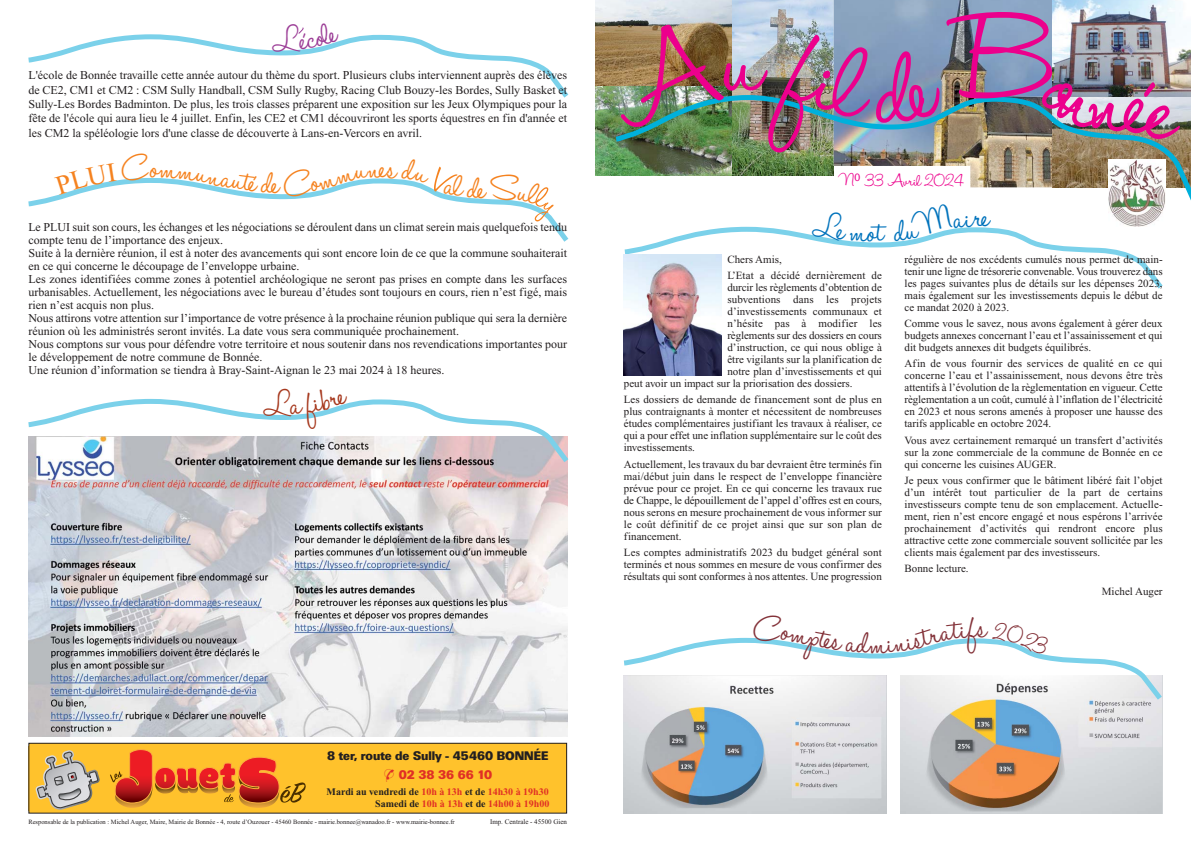
<style>
.page{position:relative;width:1191px;height:842px;background:#fff}
.page>*{position:absolute;margin:0;border:0;box-sizing:border-box;transform-origin:0 0}
.t1{font:39px "Halo Handletter";color:#84333a}
.t2{font:20px "Halo Handletter";color:#ec008c}
.t3{font:12px/13px "Times New Roman";color:#231f20;text-align:justify}
.t4{font:700 12px "Ultimate";color:#231f20}
.t5{font:700 12px "Ultimate";color:#e03025}
.t6{font:11px/12px "Times New Roman";color:#231f20;text-align:justify}
.t7{font:700 10px/12px "Times New Roman";color:#e03025;text-align:right}
.t8{font:7px "Times New Roman";color:#231f20}
.t9{font:6.5px "Times New Roman";color:#231f20}
.s1{color:#231f20}
</style>
<div class="page">
<svg style="left:833px;top:0;width:219px;height:8px;background:#8ca5c0"></svg>
<svg style="left:595px;top:159px;width:16px;height:16px"></svg>
<svg style="left:1052px;top:0;width:139px;height:93px"></svg>
<div style="left:595px;top:0;width:136px;height:85px;background:linear-gradient(to right,#f2f5f8,#d1dbe5)"></div>
<img style="left:611px;top:93px;width:580px;height:110px">
<img style="left:624px;top:294px;width:97px;height:81px">
<img style="left:28px;top:468px;width:539px;height:268px">
<img style="left:624px;top:705px;width:262px;height:109px">
<img style="left:900px;top:705px;width:262px;height:109px">
<div style="left:29px;top:743px;width:537px;height:70px;background:#ffc22c"></div>
<svg style="left:35px;top:750px;width:65px;height:60px"></svg>
<svg style="left:110px;top:749px;width:196px;height:59px"></svg>
<div style="left:28px;top:743px;width:539px;height:71px;border:1px solid #231f20"></div>
<img style="left:595px;top:8px;width:590px;height:151px">
<svg style="left:623px;top:203px;width:542px;height:91px"></svg>
<svg style="left:28px;top:27px;width:541px;height:71px"></svg>
<svg style="left:28px;top:398px;width:541px;height:70px"></svg>
<svg style="left:28px;top:178px;width:541px;height:64px"></svg>
<svg style="left:623px;top:637px;width:540px;height:68px"></svg>
<p class="t3" style="left:28px;top:69px;width:540px;line-height:14.4px">L'école de Bonnée travaille cette année autour du thème du sport. Plusieurs clubs interviennent auprès des élèves de CE2, CM1 et CM2 : CSM Sully Handball, CSM Sully Rugby, Racing Club Bouzy-les Bordes, Sully Basket et Sully-Les Bordes Badminton. De plus, les trois classes préparent une exposition sur les Jeux Olympiques pour la fête de l'école qui aura lieu le 4 juillet. Enfin, les CE2 et CM1 découvriront les sports équestres en fin d'année et les CM2 la spéléologie lors d'une classe de découverte à Lans-en-Vercors en avril.</p>
<p class="t3" style="left:28px;top:222px;width:540px;text-align:left">Le PLUI suit son cours, les échanges et les négociations se déroulent dans un climat serein mais quelquefois tendu compte tenu de l’importance des enjeux.<br>Suite à la dernière réunion, il est à noter des avancements qui sont encore loin de ce que la commune souhaiterait en ce qui concerne le découpage de l’enveloppe urbaine.<br>Les zones identifiées comme zones à potentiel archéologique ne seront pas prises en compte dans les surfaces urbanisables. Actuellement, les négociations avec le bureau d’études sont toujours en cours, rien n’est figé, mais rien n’est acquis non plus.<br>Nous attirons votre attention sur l’importance de votre présence à la prochaine réunion publique qui sera la dernière réunion où les administrés seront invités. La date vous sera communiquée prochainement.<br>Nous comptons sur vous pour défendre votre territoire et nous soutenir dans nos revendications importantes pour le développement de notre commune de Bonnée.<br>Une réunion d’information se tiendra à Bray-Saint-Aignan le 23 mai 2024 à 18 heures.</p>
<p class="t4" style="left:327px;top:749px;width:222px">8 ter, route de Sully - 45460 BONNÉE</p>
<p class="t5" style="left:399px;top:767px;width:95px">02 38 36 66 10</p>
<p class="t7" style="left:327px;top:786px;width:224px"><span class="s1">Mardi au vendredi de</span> 10h à 13h <span class="s1">et de</span> 14h30 à 19h30<br><span class="s1">Samedi de</span> 10h à 13h <span class="s1">et de</span> 14h00 à 19h00</p>
<p class="t9" style="left:28px;top:820px;width:428px">Responsable de la publication : Michel Auger, Maire, Mairie de Bonnée - 4, route d’Ouzouer - 45460 Bonnée - mairie.bonnee@wanadoo.fr - www.mairie-bonnee.fr</p>
<p class="t8" style="left:490px;top:819px;width:79px">Imp. Centrale - 45500 Gien</p>
<h2 class="t2" style="left:840px;top:167px;width:124px">N<sup>0</sup> 33 Avril 2024</h2>
<p class="t6" style="left:727px;top:252px;width:156px;line-height:16.3px">Chers Amis,<br>L’Etat a décidé dernièrement de</p>
<p class="t6" style="left:727px;top:282px;width:156px">durcir les règlements d’obtention de</p>
<p class="t6" style="left:727px;top:294px;width:156px">subventions dans les projets</p>
<p class="t6" style="left:727px;top:306px;width:156px">d’investissements communaux et</p>
<p class="t6" style="left:727px;top:318px;width:156px">n’hésite pas à modifier les</p>
<p class="t6" style="left:727px;top:330px;width:156px">règlements sur des dossiers en cours</p>
<p class="t6" style="left:727px;top:342px;width:156px">d’instruction, ce qui nous oblige à</p>
<p class="t6" style="left:727px;top:354px;width:156px">être vigilants sur la planification de</p>
<p class="t6" style="left:727px;top:366px;width:156px">notre plan d’investissements et qui</p>
<p class="t6" style="left:624px;top:378px;width:230px">peut avoir un impact sur la priorisation des dossiers.</p>
<p class="t6" style="left:624px;top:395px;width:259px">Les dossiers de demande de financement sont de plus en plus contraignants à monter et nécessitent de nombreuses études complémentaires justifiant les travaux à réaliser, ce qui a pour effet une inflation supplémentaire sur le coût des investissements.</p>
<p class="t6" style="left:624px;top:459px;width:259px">Actuellement, les travaux du bar devraient être terminés fin mai/début juin dans le respect de l’enveloppe financière prévue pour ce projet. En ce qui concerne les travaux rue de Chappe, le dépouillement de l’appel d’offres est en cours, nous serons en mesure prochainement de vous informer sur le coût définitif de ce projet ainsi que sur son plan de financement.</p>
<p class="t6" style="left:624px;top:547px;width:259px">Les comptes administratifs 2023 du budget général sont terminés et nous sommes en mesure de vous confirmer des résultats qui sont conformes à nos attentes. Une progression</p>
<h1 class="t1" style="left:869px;top:617px;width:20px">m</h1>
<p class="t6" style="left:904px;top:254px;width:260px">régulière de nos excédents cumulés nous permet de main&shy;tenir une ligne de trésorerie convenable. Vous trouverez dans les pages suivantes plus de détails sur les dépenses 2023, mais également sur les investissements depuis le début de ce mandat 2020 à 2023.</p>
<p class="t6" style="left:904px;top:318px;width:259px">Comme vous le savez, nous avons également à gérer deux budgets annexes concernant l’eau et l’assainissement et qui dit budgets annexes dit budgets équilibrés.</p>
<p class="t6" style="left:904px;top:359px;width:259px">Afin de vous fournir des services de qualité en ce qui concerne l’eau et l’assainissement, nous devons être très attentifs à l’évolution de la règlementation en vigueur. Cette règlementation a un coût, cumulé à l’inflation de l’électricité en 2023 et nous serons amenés à proposer une hausse des tarifs applicable en octobre 2024.</p>
<p class="t6" style="left:904px;top:435px;width:259px">Vous avez certainement remarqué un transfert d’activités sur la zone commerciale de la commune de Bonnée en ce qui concerne les cuisines AUGER.</p>
<p class="t6" style="left:904px;top:475px;width:259px">Je peux vous confirmer que le bâtiment libéré fait l’objet d’un intérêt tout particulier de la part de certains investisseurs compte tenu de son emplacement. Actuelle&shy;ment, rien n’est encore engagé et nous espérons l’arrivée prochainement d’activités qui rendront encore plus attractive cette zone commerciale souvent sollicitée par les clients mais également par des investisseurs.</p>
<p class="t6" style="left:904px;top:563px;width:66px">Bonne lecture.</p>
<h1 class="t1" style="left:968px;top:602px;width:10px">f</h1>
<p class="t6" style="left:1101px;top:586px;width:62px">Michel Auger</p>
</div>
